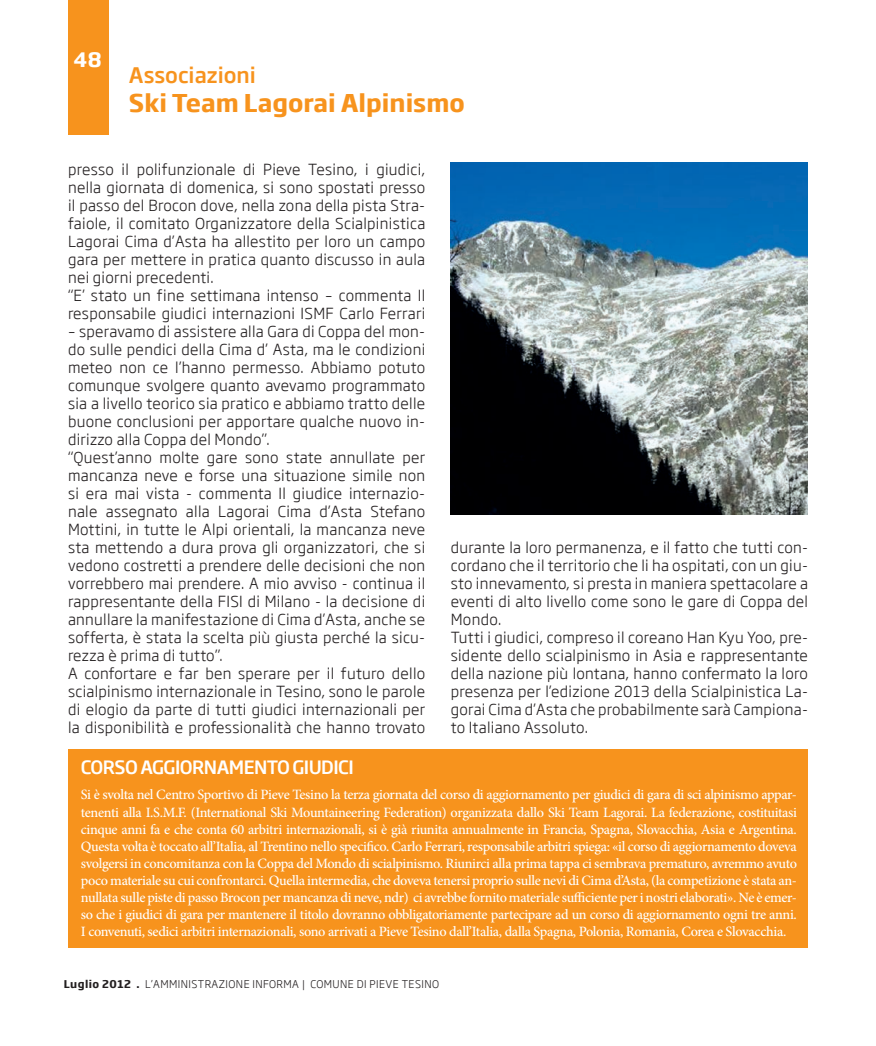
<style>
.page{position:relative;width:876px;height:1046px;background:#fff}
.page>*{position:absolute;margin:0;border:0;box-sizing:border-box;transform-origin:0 0}
.t1{font:700 24px "Soho Gothic Std";color:#f7931d}
.t2{font:500 21px "Soho Gothic Std";color:#f7931d}
.t3{font:700 19.5px "Soho Gothic Std";color:#fff}
.t4{font:500 18px "Soho Gothic Std";letter-spacing:-.03em;color:#fff}
.t5{font:300 15px/18px "Soho Gothic Std";letter-spacing:.02em;color:#231f20}
.t6{font:500 14.25px/17.1px "Minion Pro";letter-spacing:-.025em;color:#fff;text-align:justify}
.t7{font:300 10.5px "Soho Gothic Std";letter-spacing:.04em;color:#231f20}
.s1{font-weight:700}
</style>
<div class="page">
<div style="left:68px;top:0;width:40px;height:135px;background:#f7931d"></div>
<div style="left:68px;top:749px;width:740px;height:199px;background:#f7931d"></div>
<img style="left:451px;top:162px;width:357px;height:352px">
<h3 class="t3" style="left:73px;top:48px;width:30px">48</h3>
<h2 class="t2" style="left:129px;top:62px;width:128px">Associazioni</h2>
<h1 class="t1" style="left:129px;top:87px;width:337px">Ski Team Lagorai Alpinismo</h1>
<p class="t5" style="left:68px;top:160px;width:359px">presso il polifunzionale di Pieve Tesino, i giudici, nella giornata di domenica, si sono spostati presso il passo del Brocon dove, nella zona della pista Stra&shy;faiole, il comitato Organizzatore della Scialpinistica Lagorai Cima d’Asta ha allestito per loro un campo gara per mettere in pratica quanto discusso in aula nei giorni precedenti.<br>“E’ stato un fine settimana intenso – commenta I l responsabile giudici internazioni ISMF</p>
<p class="t5" style="left:340px;top:304px;width:87px">Carlo Ferrari</p>
<p class="t5" style="left:68px;top:322px;width:359px">– speravamo di assistere alla Gara di Coppa del mon&shy;do sulle pendici della Cima d’ Asta, ma le condizioni meteo non ce l’hanno permesso. Abbiamo potuto comunque svolgere quanto avevamo programmato sia a livello teorico sia pratico e abbiamo tratto delle buone conclusioni per apportare qualche nuovo in&shy;dirizzo alla Coppa del Mondo”.<br>“Quest’anno molte gare sono state annullate per mancanza neve e forse una situazione simile non si era mai vista - commenta I l giudice internazio&shy;nale assegnato alla Lagorai Cima d’Asta Stefano Mottini, in tutte le Alpi orientali, la mancanza neve sta mettendo a dura prova gli organizzatori, che si vedono costretti a prendere delle decisioni che non vorrebbero mai prendere. A mio avviso - continua il rappresentante della FISI</p>
<p class="t5" style="left:68px;top:592px;width:359px;text-indent:180px">di M ilano - la decisione di annullare la manifestazione di Cima d’Asta, anche se sofferta, è stata la scelta più giusta perché la sicu&shy;rezza è prima di tutto”.<br>A confortare e far ben sperare per il futuro dello scialpinismo internazionale in Tesino, sono le parole di elogio da parte di tutti giudici internazionali per la disponibilità e professionalità che hanno trovato</p>
<p class="t5" style="left:451px;top:538px;width:359px">durante la loro permanenza, e il fatto che tutti con&shy;cordano che il territorio che li ha ospitati, con un giu&shy;sto innevamento, si presta in maniera spettacolare a eventi di alto livello come sono le gare di Coppa del Mondo.<br>Tutti i giudici, compreso il coreano Han Kyu Yoo, pre&shy;sidente dello scialpinismo in Asia e rappresentante della nazione più lontana, hanno confermato la loro presenza per l’edizione 2013 della Scialpinistica La&shy;gorai Cima d’Asta che probabilmente sarà Campiona&shy;to Italiano Assoluto.</p>
<p class="t4" style="left:81px;top:756px;width:274px">CORSO AGGIORNAMENTO GIUDICI</p>
<p class="t6" style="left:81px;top:786px;width:718px">Si è svolta nel Centro Sportivo di Pieve Tesino la terza giornata del corso di aggiornamento per giudici di gara di sci alpinismo appar&shy;tenenti alla I.S.M.F. (International Ski Mountaineering Federation) organizzata dallo Ski Team Lagorai. La federazione, costituitasi cinque anni fa e che conta 60 arbitri internazionali, si è già riunita annualmente in Francia, Spagna, Slovacchia, Asia e Argentina.<br>Questa volta è toccato all’Italia, al Trentino nello specifico. Carlo Ferrari, responsabile arbitri spiega: «il corso di aggiornamento doveva svolgersi in concomitanza con la Coppa del Mondo di scialpinismo. Riunirci alla prima tappa ci sembrava prematuro, avremmo avuto poco materiale su cui confrontarci. Quella intermedia, che doveva tenersi proprio sulle nevi di Cima d’Asta, (la competizione è stata an&shy;nullata sulle piste di passo Brocon per mancanza di neve, ndr) ci avrebbe fornito materiale sufficiente per i nostri elaborati». Ne è emer&shy;so che i giudici di gara per mantenere il titolo dovranno obbligatoriamente partecipare ad un corso di aggiornamento ogni tre anni.<br>I convenuti, sedici arbitri internazionali, sono arrivati a Pieve Tesino dall’Italia, dalla Spagna, Polonia, Romania, Corea e Slovacchia.</p>
<p class="t7" style="left:64px;top:977px;width:377px"><span class="s1">Luglio 2012 .</span> L’AMMINISTRAZIONE INFORMA | COMUNE DI PIEVE TESINO</p>
</div>
